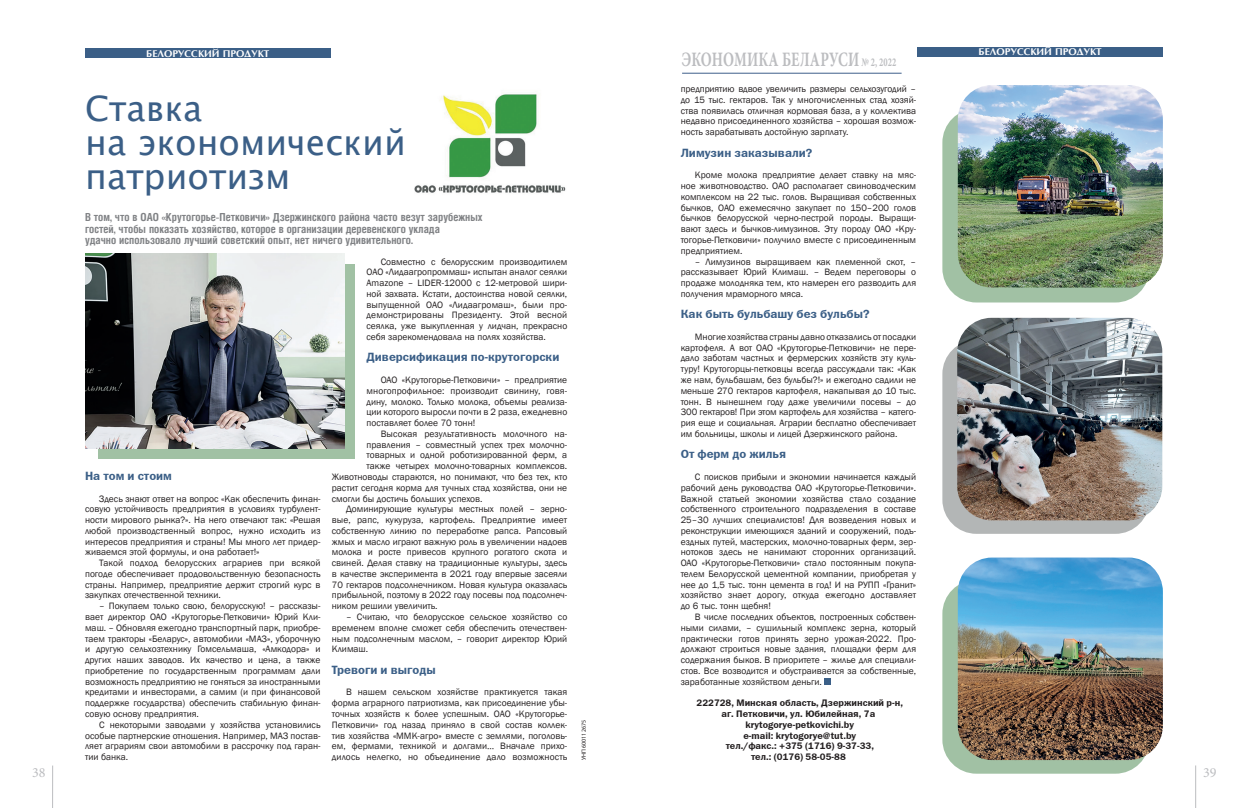
<style>
.page{position:relative;width:1248px;height:808px;background:#fff}
.page>*{position:absolute;margin:0;border:0;box-sizing:border-box;transform-origin:0 0}
.Заголовок{font:35px/34px "Lucida Sans Unicode";color:#3b5f87}
.t1{font:700 20.5px "Minion Pro";letter-spacing:.01em;color:#bcbdc0;scale:.7 1}
.t2{font:14px "Minion Pro";color:#bcbdc0}
.text{font:12px "Franklin Gothic Demi C";color:#3b5f87}
.Подзаголовок_ВРЕЗКА{font:700 11.1px/11.5px "Helios Cond";color:#808285}
.РУБРИКА_ПОЛОСЫ{font:700 10px "Optima";color:#fff}
.text-2{font:9.5px/10.8px "Franklin Gothic";color:#231f20;text-align:justify}
.text-3{font:9.5px/10.8px "Franklin Gothic Demi C";color:#231f20;text-align:center}
.Табл{font:6px "Myriad Pro";color:#231f20}
.s1{font-size:12px}
</style>
<div class="page">
<hr style="left:52px;top:765px;width:1px;height:43px;background:#bcbdc0">
<hr style="left:1194px;top:765px;width:1px;height:43px;background:#bcbdc0">
<div style="left:917px;top:47px;width:245px;height:10px;background:#3b5f87"></div>
<hr style="left:682px;top:73px;width:219px;height:1px;background:#3e5f8a">
<div style="left:824px;top:678px;width:6px;height:7px;background:#3b5f87"></div>
<svg style="left:99px;top:264px;width:256px;height:194px;background:#a2bfa5"></svg>
<div style="left:942px;top:580px;width:207px;height:194px;background:#a1c1a4;border-radius:34px"></div>
<div style="left:942px;top:340px;width:207px;height:194px;background:#b3b6b6;border-radius:34px"></div>
<div style="left:942px;top:109px;width:207px;height:193px;background:#a1c1a4;border-radius:34px"></div>
<div style="left:85px;top:48px;width:245px;height:10px;background:#3b5f87"></div>
<img style="left:414px;top:94px;width:152px;height:99px">
<img style="left:957px;top:85px;width:205px;height:203px">
<img style="left:957px;top:318px;width:205px;height:202px">
<img style="left:957px;top:557px;width:205px;height:203px">
<img style="left:85px;top:254px;width:259px;height:194px">
<p class="РУБРИКА_ПОЛОСЫ" style="left:146px;top:48px;width:125px">БЕЛОРУССКИЙ ПРОДУКТ</p>
<p class="РУБРИКА_ПОЛОСЫ" style="left:978px;top:46px;width:125px">БЕЛОРУССКИЙ ПРОДУКТ</p>
<h2 class="t1" style="left:681px;top:45px;width:308px">ЭКОНОМИКА БЕЛАРУСИ <span class="s1">№ 2, 2022</span></h2>
<p class="text-2" style="left:680px;top:84px;width:237px">предприятию вдвое увеличить размеры сельхозугодий – до 15 тыс. гектаров. Так у многочисленных стад хозяй&shy;ства появилась отличная кормовая база, а у коллектива недавно присоединенного хозяйства – хорошая возмож&shy;ность зарабатывать достойную зарплату.</p>
<p class="text" style="left:680px;top:146px;width:133px">Лимузин заказывали?</p>
<p class="text-2" style="left:680px;top:170px;width:237px;text-indent:14px">Кроме молока предприятие делает ставку на мяс&shy;ное животноводство. ОАО располагает свиноводческим комплексом на 22 тыс. голов. Выращивая собственных бычков, ОАО ежемесячно закупает по 150–200 голов бычков белорусской черно-пестрой породы. Выращи&shy;вают здесь и бычков-лимузинов. Эту породу ОАО «Кру&shy;тогорье-Петковичи» получило вместе с присоединенным предприятием.</p>
<p class="text-2" style="left:680px;top:256px;width:237px;text-indent:14px">– Лимузинов выращиваем как племенной скот, – рассказывает Юрий Климаш. – Ведем переговоры о продаже молодняка тем, кто намерен его разводить для получения мраморного мяса.</p>
<p class="text" style="left:680px;top:307px;width:190px">Как быть бульбашу без бульбы?</p>
<p class="text-2" style="left:680px;top:332px;width:237px;text-indent:14px">Многие хозяйства страны давно отказались от посадки картофеля. А вот ОАО «Крутогорье-Петковичи» не пере&shy;дало заботам частных и фермерских хозяйств эту куль&shy;туру! Крутогорцы-петковцы всегда рассуждали так: «Как же нам, бульбашам, без бульбы?!» и ежегодно садили не меньше 270 гектаров картофеля, накапывая до 10 тыс. тонн. В нынешнем году даже увеличили посевы – до 300 гектаров! При этом картофель для хозяйства – катего&shy;рия еще и социальная. Аграрии бесплатно обеспечивает им больницы, школы и лицей Дзержинского района.</p>
<p class="text" style="left:680px;top:447px;width:107px">От ферм до жилья</p>
<p class="text-2" style="left:680px;top:472px;width:237px;text-indent:14px">С поисков прибыли и экономии начинается каждый рабочий день руководства ОАО «Крутогорье-Петковичи».<br>Важной статьей экономии хозяйства стало создание собственного строительного подразделения в составе 25–30 лучших специалистов! Для возведения новых и реконструкции имеющихся зданий и сооружений, подъ&shy;ездных путей, мастерских, молочно-товарных ферм, зер&shy;нотоков здесь не нанимают сторонних организаций.<br>ОАО «Крутогорье-Петковичи» стало постоянным покупа&shy;телем Белорусской цементной компании, приобретая у нее до 1,5 тыс. тонн цемента в год! И на РУПП «Гранит» хозяйство знает дорогу, откуда ежегодно доставляет до 6 тыс. тонн щебня!</p>
<p class="text-2" style="left:680px;top:612px;width:237px;text-indent:14px">В числе последних объектов, построенных собствен&shy;ными силами, – сушильный комплекс зерна, который практически готов принять зерно урожая-2022. Про&shy;должают строиться новые здания, площадки ферм для содержания быков. В приоритете – жилье для специали&shy;стов. Все возводится и обустраивается за собственные, заработанные хозяйством деньги.</p>
<p class="text-3" style="left:696px;top:697px;width:208px">222728, Минская область, Дзержинский р-н, аг. Петковичи, ул. Юбилейная, 7а</p>
<p class="text-3" style="left:745px;top:719px;width:110px">krytogorye-petkovichi.by</p>
<p class="text-3" style="left:743px;top:730px;width:114px">e-mail: krytogorye@tut.by</p>
<p class="text-3" style="left:725px;top:740px;width:150px">тел./факс.: +375 (1716) 9-37-33, тел.: (0176) 58-05-88</p>
<p class="Заголовок" style="left:85px;top:92px;width:322px">Ставка<br>на экономический патриотизм</p>
<p class="Подзаголовок_ВРЕЗКА" style="left:85px;top:212px;width:399px">В том, что в ОАО «Крутогорье-Петковичи» Дзержинского района часто везут зарубежных гостей, чтобы показать хозяйство, которое в организации деревенского уклада<br>удачно использовало лучший советский опыт, нет ничего удивительного.</p>
<p class="text-2" style="left:366px;top:256px;width:202px;text-indent:14px">Совместно с белорусским производитилем ОАО «Лидаагропроммаш» испытан аналог сеялки Amazone – LIDER-12000 с 12-метровой шири&shy;ной захвата. Кстати, достоинства новой сеялки, выпущенной ОАО «Лидаагромаш», были про&shy;демонстрированы Президенту. Этой весной сеялка, уже выкупленная у лидчан, прекрасно себя зарекомендовала на полях хозяйства.</p>
<p class="text" style="left:366px;top:351px;width:194px">Диверсификация по-крутогорски</p>
<p class="text-2" style="left:366px;top:375px;width:202px;text-indent:14px">ОАО «Крутогорье-Петковичи» – предприятие многопрофильное: производит свинину, говя&shy;дину, молоко. Только молока, объемы реализа&shy;ции которого выросли почти в 2 раза, ежедневно поставляет более 70 тонн!</p>
<p class="text-2" style="left:381px;top:428px;width:188px">Высокая результативность молочного на-</p>
<p class="text-2" style="left:366px;top:439px;width:202px">правления – совместный успех трех молочно-</p>
<p class="text-2" style="left:366px;top:450px;width:202px">товарных и одной роботизированной ферм, а</p>
<p class="text-2" style="left:366px;top:461px;width:202px">также четырех молочно-товарных комплексов.</p>
<p class="text-2" style="left:332px;top:472px;width:237px">Животноводы стараются, но понимают, что без тех, кто</p>
<p class="text-2" style="left:332px;top:482px;width:237px">растит сегодня корма для тучных стад хозяйства, они не</p>
<p class="text-2" style="left:332px;top:493px;width:152px">смогли бы достичь больших успехов.</p>
<p class="text-2" style="left:332px;top:504px;width:237px;text-indent:14px">Доминирующие культуры местных полей – зерно&shy;вые, рапс, кукуруза, картофель. Предприятие имеет собственную линию по переработке рапса. Рапсовый жмых и масло играют важную роль в увеличении надоев молока и росте привесов крупного рогатого скота и свиней. Делая ставку на традиционные культуры, здесь в качестве эксперимента в 2021 году впервые засеяли 70 гектаров подсолнечником. Новая культура оказалась прибыльной, поэтому в 2022 году посевы под подсолнеч&shy;ником решили увеличить.</p>
<p class="text-2" style="left:332px;top:612px;width:237px;text-indent:14px">– Считаю, что белорусское сельское хозяйство со временем вполне сможет себя обеспечить отечествен&shy;ным подсолнечным маслом, – говорит директор Юрий Климаш.</p>
<p class="text" style="left:332px;top:663px;width:105px">Тревоги и выгоды</p>
<p class="text-2" style="left:332px;top:687px;width:237px;text-indent:14px">В нашем сельском хозяйстве практикуется такая форма аграрного патриотизма, как присоединение убы&shy;точных хозяйств к более успешным. ОАО «Крутогорье-Петковичи» год назад приняло в свой состав коллек&shy;тив хозяйства «ММК-агро» вместе с землями, поголовь&shy;ем, фермами, техникой и долгами… Вначале прихо&shy;дилось нелегко, но объединение дало возможность</p>
<p class="text" style="left:85px;top:469px;width:88px">На том и стоим</p>
<p class="text-2" style="left:85px;top:493px;width:237px;text-indent:14px">Здесь знают ответ на вопрос «Как обеспечить финан&shy;совую устойчивость предприятия в условиях турбулент&shy;ности мирового рынка?». На него отвечают так: «Решая любой производственный вопрос, нужно исходить из интересов предприятия и страны! Мы много лет придер&shy;живаемся этой формулы, и она работает!»</p>
<p class="text-2" style="left:85px;top:558px;width:237px;text-indent:14px">Такой подход белорусских аграриев при всякой погоде обеспечивает продовольственную безопасность страны. Например, предприятие держит строгий курс в закупках отечественной техники.</p>
<p class="text-2" style="left:85px;top:601px;width:237px;text-indent:14px">– Покупаем только свою, белорусскую! – рассказы&shy;вает директор ОАО «Крутогорье-Петковичи» Юрий Кли&shy;маш. – Обновляя ежегодно транспортный парк, приобре&shy;таем тракторы «Беларус», автомобили «МАЗ», уборочную и другую сельхозтехнику Гомсельмаша, «Амкодора» и других наших заводов. Их качество и цена, а также приобретение по государственным программам дали возможность предприятию не гоняться за иностранными кредитами и инвесторами, а самим (и при финансовой поддержке государства) обеспечить стабильную финан&shy;совую основу предприятия.</p>
<p class="text-2" style="left:85px;top:719px;width:237px;text-indent:14px">С некоторыми заводами у хозяйства установились особые партнерские отношения. Например, МАЗ постав&shy;ляет аграриям свои автомобили в рассрочку под гаран&shy;тии банка.</p>
<p class="Табл" style="left:580px;top:760px;width:41px;rotate:-90deg">УНП 600112675</p>
<h3 class="t2" style="left:32px;top:763px;width:15px">38</h3>
<h3 class="t2" style="left:1203px;top:763px;width:15px">39</h3>
</div>
